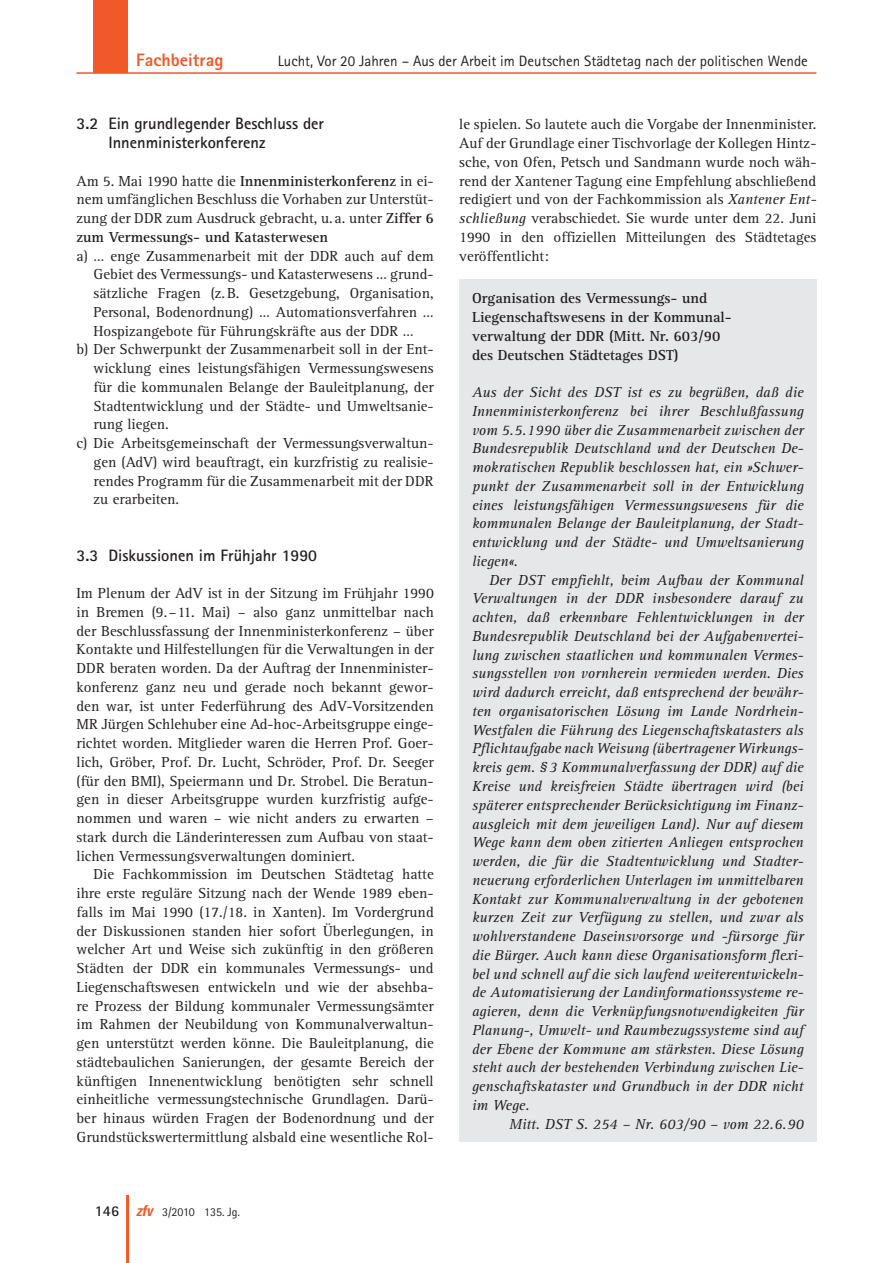
<style>
.page{position:relative;width:893px;height:1263px;background:#fff}
.page>*{position:absolute;margin:0;border:0;box-sizing:border-box;transform-origin:0 0}
.t1{font:800 18px "Rotis Sans Serif";color:#f15929}
._12_titel_2{font:700 16.5px/18.8px "Rotis Sans Serif";color:#231f20}
._01_normal{font:italic 15px/18.8px "Rotis Serif";color:#231f20;text-align:justify}
._01_normal-2{font:15px/18.8px "Rotis Serif";color:#231f20;text-align:justify}
._01_normal_oEZ_AA{font:15px/18.8px "Rotis Serif";color:#231f20;text-align:justify}
._01_normal_oEZ{font:15px/18.8px "Rotis Serif";color:#231f20;text-align:justify}
._01_normal_oEZ_AA-2{font:italic 15px/18.8px "Rotis Serif";color:#231f20;text-align:justify}
._01_normal_oEZ_AA-3{font:700 15px/18.8px "Rotis Serif";color:#231f20}
.t2{font:15px "Rotis Sans Serif";color:#231f20}
.t3{font:12px "Rotis Sans Serif";color:#231f20}
.s1{font-weight:700}
.s2{font-weight:700;font-size:15px}
.s3{font-family:"Univers";font-weight:700;font-style:italic;font-stretch:condensed;font-size:15px;color:#f15929}
.s4{font-style:italic}
.s5{font-style:normal}
</style>
<div class="page">
<div style="left:94px;top:0;width:34px;height:72px;background:#f15929"></div>
<hr style="left:77px;top:72px;width:739px;height:2px;background:#f15929">
<hr style="left:126px;top:1195px;width:3px;height:68px;background:#f15929">
<div style="left:459px;top:279px;width:357px;height:863px;background:#e6e7e9"></div>
<p class="t1" style="left:136px;top:48px;width:89px">Fachbeitrag</p>
<p class="t2" style="left:278px;top:52px;width:532px">Lucht, Vor 20 Jahren – Aus der Arbeit im Deutschen Städtetag nach der politischen Wende</p>
<p class="_12_titel_2" style="left:108px;top:114px;width:217px;text-indent:-32px">3.2 Ein grundlegender Beschluss der<br>Innenministerkonferenz</p>
<p class="_01_normal_oEZ_AA" style="left:77px;top:172px;width:359px">Am 5. Mai 1990 hatte die <span class="s1">Innenministerkonferenz</span> in ei&shy;nem umfänglichen Beschluss die Vorhaben zur Unterstüt&shy;zung der DDR zum Ausdruck gebracht, u. a. unter <span class="s1">Ziffer 6 zum Vermessungs- und Katasterwesen</span></p>
<p class="_01_normal_oEZ" style="left:94px;top:247px;width:342px;text-indent:-17px">a) … enge Zusammenarbeit mit der DDR auch auf dem Gebiet des Vermessungs- und Katasterwesens … grund&shy;sätzliche Fragen (z.B. Gesetzgebung, Organisation, Personal, Bodenordnung) … Automationsverfahren … Hospizangebote für Führungskräfte aus der DDR …</p>
<p class="_01_normal_oEZ" style="left:94px;top:340px;width:342px;text-indent:-17px">b) Der Schwerpunkt der Zusammenarbeit soll in der Ent&shy;wicklung eines leistungsfähigen Vermessungswesens für die kommunalen Belange der Bauleitplanung, der Stadtentwicklung und der Städte- und Umweltsanie&shy;rung liegen.</p>
<p class="_01_normal_oEZ" style="left:94px;top:434px;width:342px;text-indent:-17px">c) Die Arbeitsgemeinschaft der Vermessungsverwaltun&shy;gen (AdV) wird beauftragt, ein kurzfristig zu realisie&shy;rendes Programm für die Zusammenarbeit mit der DDR zu erarbeiten.</p>
<p class="_12_titel_2" style="left:77px;top:545px;width:242px">3.3 Diskussionen im Frühjahr 1990</p>
<p class="_01_normal_oEZ_AA" style="left:77px;top:584px;width:359px">Im Plenum der AdV ist in der Sitzung im Frühjahr 1990 in Bremen (9.–11. Mai) – also ganz unmittelbar nach der Beschlussfassung der Innenministerkonferenz – über Kontakte und Hilfestellungen für die Verwaltungen in der DDR beraten worden. Da der Auftrag der Innenminister&shy;konferenz ganz neu und gerade noch bekannt gewor&shy;den war, ist unter Federführung des AdV-Vorsitzenden MR Jürgen Schlehuber eine Ad-hoc-Arbeitsgruppe einge&shy;richtet worden. Mitglieder waren die Herren Prof. Goer&shy;lich, Gröber, Prof. Dr. Lucht, Schröder, Prof. Dr. Seeger (für den BMI), Speiermann und Dr. Strobel. Die Beratun&shy;gen in dieser Arbeitsgruppe wurden kurzfristig aufge&shy;nommen und waren – wie nicht anders zu erwarten – stark durch die Länderinteressen zum Aufbau von staat&shy;lichen Vermessungsverwaltungen dominiert.</p>
<p class="_01_normal-2" style="left:77px;top:865px;width:359px;text-indent:17px">Die Fachkommission im Deutschen Städtetag hatte ihre erste reguläre Sitzung nach der Wende 1989 eben&shy;falls im Mai 1990 (17./18. in Xanten). Im Vordergrund der Diskussionen standen hier sofort Überlegungen, in welcher Art und Weise sich zukünftig in den größeren Städten der DDR ein kommunales Vermessungs- und Liegenschaftswesen entwickeln und wie der absehba&shy;re Prozess der Bildung kommunaler Vermessungsämter im Rahmen der Neubildung von Kommunalverwaltun&shy;gen unterstützt werden könne. Die Bauleitplanung, die städtebaulichen Sanierungen, der gesamte Bereich der künftigen Innenentwicklung benötigten sehr schnell einheitliche vermessungstechnische Grundlagen. Darü&shy;ber hinaus würden Fragen der Bodenordnung und der Grundstückswertermittlung alsbald eine wesentliche Rol-</p>
<p class="t3" style="left:95px;top:1205px;width:147px"><span class="s2">146</span> <span class="s3">zfv</span> 3/2010 135. Jg.</p>
<p class="_01_normal-2" style="left:459px;top:115px;width:359px">le spielen. So lautete auch die Vorgabe der Innenminister.<br>Auf der Grundlage einer Tischvorlage der Kollegen Hintz&shy;sche, von Ofen, Petsch und Sandmann wurde noch wäh&shy;rend der Xantener Tagung eine Empfehlung abschließend redigiert und von der Fachkommission als <span class="s4">Xantener Ent&shy;schließung</span> verabschiedet. Sie wurde unter dem 22. Juni 1990 in den offiziellen Mitteilungen des Städtetages veröffentlicht:</p>
<p class="_01_normal_oEZ_AA-3" style="left:472px;top:289px;width:261px">Organisation des Vermessungs- und Liegenschaftswesens in der Kommunal&shy;verwaltung der DDR (Mitt. Nr. 603/90 des Deutschen Städtetages DST)</p>
<p class="_01_normal_oEZ_AA-2" style="left:472px;top:383px;width:333px">Aus der Sicht des DST ist es zu begrüßen, daß die Innenministerkonferenz bei ihrer Beschlußfassung vom 5<span class="s5">.</span>5<span class="s5">.</span>1990 über die Zusammenarbeit zwischen der Bundesrepublik Deutschland und der Deutschen De&shy;mokratischen Republik beschlossen hat, ein »Schwer&shy;punkt der Zusammenarbeit soll in der Entwicklung eines leistungsfähigen Vermessungswesens für die kommunalen Belange der Bauleitplanung, der Stadt&shy;entwicklung und der Städte- und Umweltsanierung liegen«.</p>
<p class="_01_normal" style="left:472px;top:571px;width:333px;text-indent:17px">Der DST empfiehlt, beim Aufbau der Kommunal Verwaltungen in der DDR insbesondere darauf zu achten, daß erkennbare Fehlentwicklungen in der Bundesrepublik Deutschland bei der Aufgabenvertei&shy;lung zwischen staatlichen und kommunalen Vermes&shy;sungsstellen von vornherein vermieden werden. Dies wird dadurch erreicht, daß entsprechend der bewähr&shy;ten organisatorischen Lösung im Lande Nordrhein-Westfalen die Führung des Liegenschaftskatasters als Pflichtaufgabe nach Weisung (übertragener Wirkungs&shy;kreis gem. §3 Kommunalverfassung der DDR) auf die Kreise und kreisfreien Städte übertragen wird (bei späterer entsprechender Berücksichtigung im Finanz&shy;ausgleich mit dem jeweiligen Land). Nur auf diesem Wege kann dem oben zitierten Anliegen entsprochen werden, die für die Stadtentwicklung und Stadter&shy;neuerung erforderlichen Unterlagen im unmittelbaren Kontakt zur Kommunalverwaltung in der gebotenen kurzen Zeit zur Verfügung zu stellen, und zwar als wohlverstandene Daseinsvorsorge und -fürsorge für die Bürger. Auch kann diese Organisationsform flexi&shy;bel und schnell auf die sich laufend weiterentwickeln&shy;de Automatisierung der Landinformationssysteme re&shy;agieren, denn die Verknüpfungsnotwendigkeiten für Planung‑, Umwelt- und Raumbezugssysteme sind auf der Ebene der Kommune am stärksten. Diese Lösung steht auch der bestehenden Verbindung zwischen Lie&shy;genschaftskataster und Grundbuch in der DDR nicht im Wege.</p>
<p class="_01_normal" style="left:509px;top:1115px;width:296px">Mitt. DST S. 254 – Nr. 603/90 – vom 22<span class="s5">.</span>6<span class="s5">.</span>90</p>
</div>
